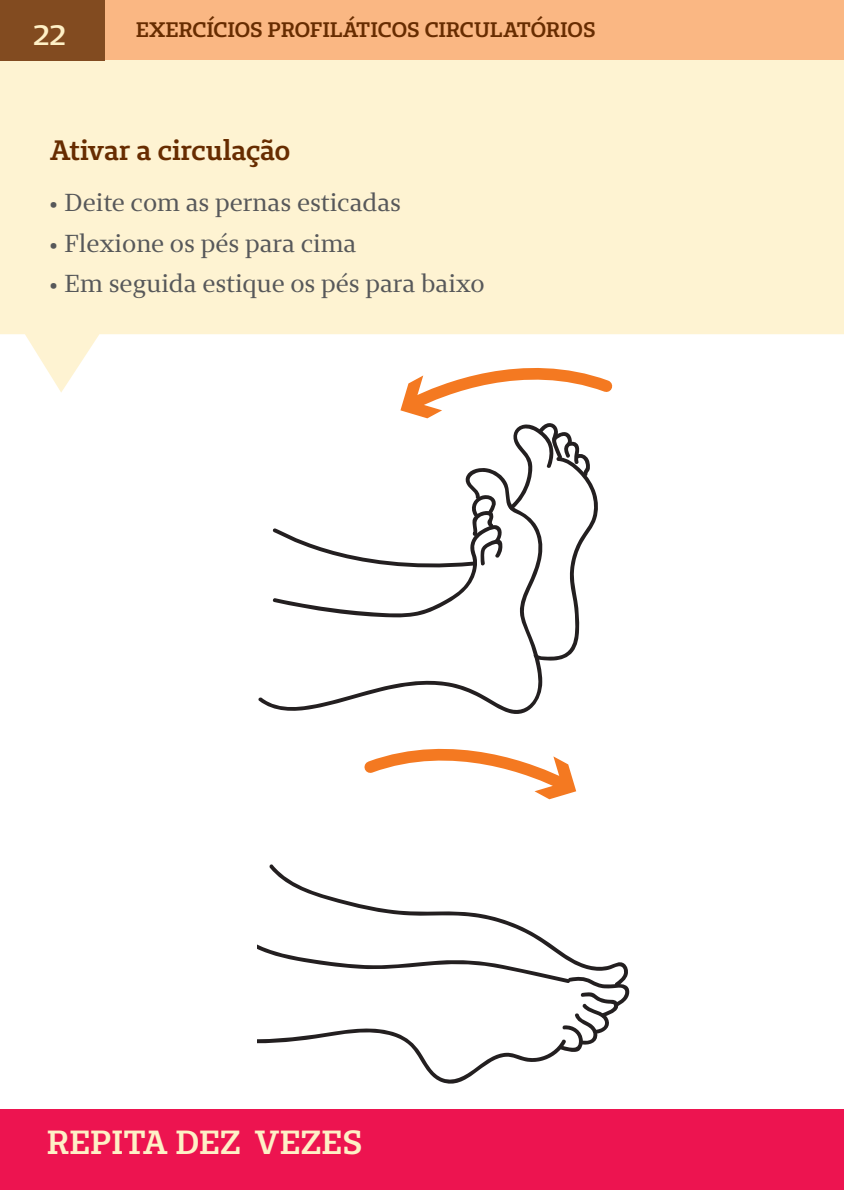
<style>
.page{position:relative;width:844px;height:1190px;background:#fff}
.page>*{position:absolute;margin:0;border:0;box-sizing:border-box;transform-origin:0 0}
.t1{font:600 33.43px "Unimed Slab";letter-spacing:.015em;color:#fef0c6}
.t2{font:600 28px "Unimed Slab";letter-spacing:-.005em;color:#672c00}
.t3{font:600 28px "Unimed Sans";color:#fef0c6}
.t4{font:24.5px "Unimed Serif";color:#57585a}
.t5{font:600 21px "Unimed Slab";letter-spacing:.005em;color:#672c00}
</style>
<div class="page">
<div style="left:0;top:1109px;width:843px;height:81px;background:#ed1450"></div>
<svg style="left:0;top:60px;width:843px;height:332px;background:#fef4d7"></svg>
<div style="left:0;top:0;width:843px;height:60px;background:#fab783"></div>
<svg style="left:258px;top:661px;width:285px;height:53px"></svg>
<svg style="left:269px;top:356px;width:352px;height:305px"></svg>
<svg style="left:257px;top:944px;width:372px;height:140px"></svg>
<svg style="left:268px;top:864px;width:360px;height:123px"></svg>
<svg style="left:364px;top:748px;width:213px;height:52px"></svg>
<div style="left:0;top:0;width:104px;height:60px;background:#824b20"></div>
<p class="t3" style="left:33px;top:17px;width:34px">22</p>
<p class="t5" style="left:136px;top:16px;width:460px">EXERCÍCIOS PROFILÁTICOS CIRCULATÓRIOS</p>
<p class="t2" style="left:50px;top:132px;width:242px">Ativar a circulação</p>
<p class="t4" style="left:50px;top:187px;width:352px">• Deite com as pernas esticadas</p>
<p class="t4" style="left:50px;top:227px;width:308px">• Flexione os pés para cima</p>
<p class="t4" style="left:50px;top:268px;width:436px">• Em seguida estique os pés para baixo</p>
<h1 class="t1" style="left:47px;top:1120px;width:317px">REPITA DEZ VEZES</h1>
</div>
